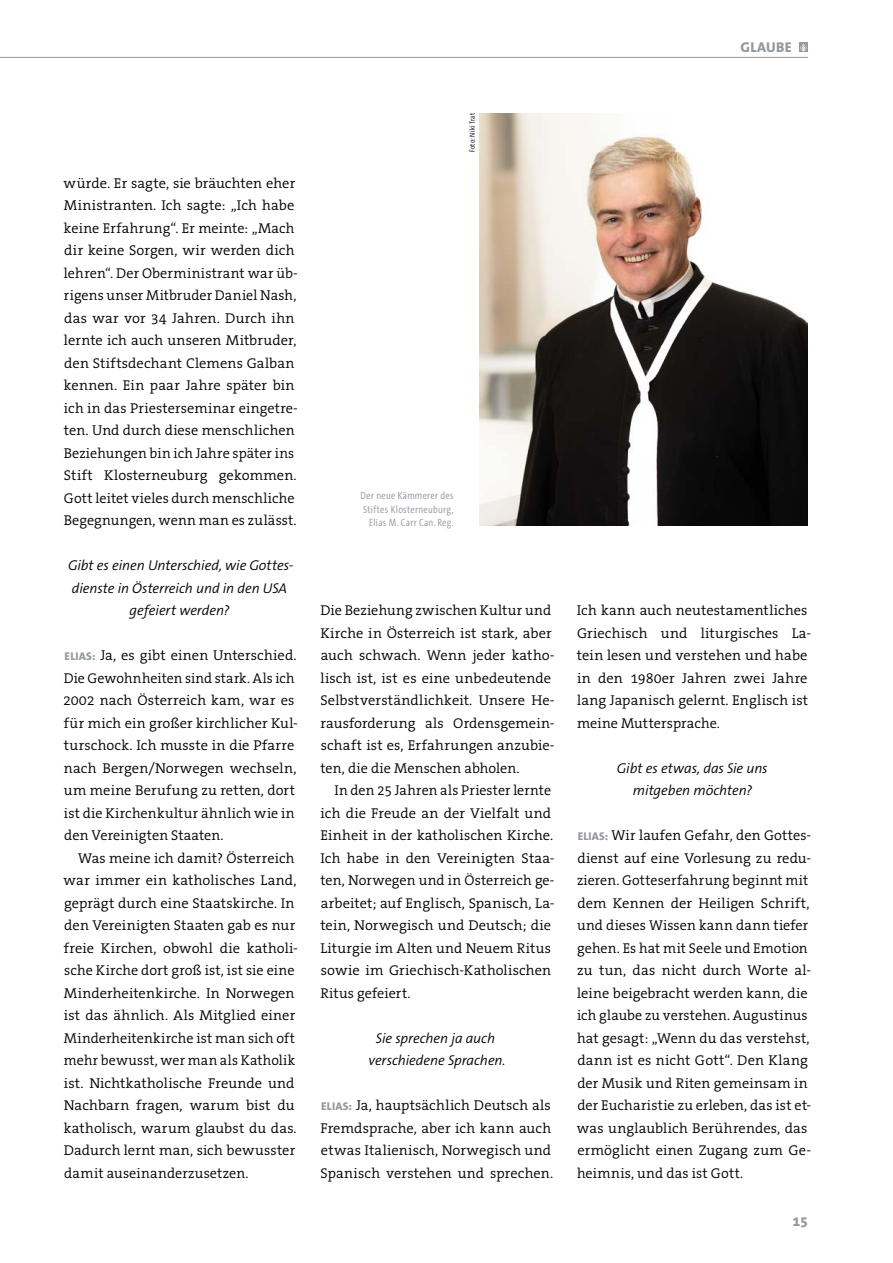
<style>
.page{position:relative;width:893px;height:1263px;background:#fff}
.page>*{position:absolute;margin:0;border:0;box-sizing:border-box;transform-origin:0 0}
.WIS_Fließtext{font:300 14.25px/22.5px "The Serif B W4";letter-spacing:.005em;color:#000}
.WIS_Fließtext-2{font:italic 300 14.25px/22.5px "The Sans B W4";letter-spacing:-.01em;color:#000;text-align:center}
.t1{font:800 14.25px "The Sans B W8";letter-spacing:.025em;color:#94989f}
.WIS_Bildunterschriften_Impressum{font:300 10.5px/13.2px "The Sans Cd LF4";letter-spacing:.03em;color:#94989f;text-align:right}
.WIS_Fließtext-3{font:300 7.5px "The Sans Cd LF4";letter-spacing:.04em;color:#000}
.s1{font-family:"The Sans B W8";font-weight:800;font-size:11.25px;color:#94989f}
</style>
<div class="page">
<hr style="left:0;top:57px;width:808px;height:1px;background:#94989f">
<div style="left:799px;top:43px;width:9px;height:9px;background:#94989f"></div>
<svg style="left:800px;top:44px;width:7px;height:7px"></svg>
<img style="left:479px;top:113px;width:329px;height:412px">
<p class="t1" style="left:740px;top:38px;width:53px">GLAUBE</p>
<p class="WIS_Fließtext" style="left:64px;top:172px;width:236px">würde. Er sagte, sie bräuchten eher Ministranten. Ich sagte: „Ich habe keine Erfahrung“. Er meinte: „Mach dir keine Sorgen, wir werden dich lehren“. Der Oberministrant war üb&shy;rigens unser Mitbruder Daniel Nash, das war vor 34 Jahren. Durch ihn lernte ich auch unseren Mitbruder, den Stiftsdechant Clemens Galban kennen. Ein paar Jahre später bin ich in das Priesterseminar eingetre&shy;ten. Und durch diese menschlichen Beziehungen bin ich Jahre später ins Stift Klosterneuburg gekommen.<br>Gott leitet vieles durch menschliche Begegnungen, wenn man es zulässt.</p>
<p class="WIS_Fließtext-2" style="left:68px;top:555px;width:227px">Gibt es einen Unterschied, wie Gottes&shy;dienste in Österreich und in den USA gefeiert werden?</p>
<p class="WIS_Fließtext" style="left:63px;top:644px;width:236px"><span class="s1">ELIAS:</span> Ja, es gibt einen Unterschied.<br>Die Gewohnheiten sind stark. Als ich 2002 nach Österreich kam, war es für mich ein großer kirchlicher Kul&shy;turschock. Ich musste in die Pfarre nach Bergen/Norwegen wechseln, um meine Berufung zu retten, dort ist die Kirchenkultur ähnlich wie in den Vereinigten Staaten.</p>
<p class="WIS_Fließtext" style="left:64px;top:847px;width:236px;text-indent:15px">Was meine ich damit? Österreich war immer ein katholisches Land, geprägt durch eine Staatskirche. In den Vereinigten Staaten gab es nur freie Kirchen, obwohl die katholi&shy;sche Kirche dort groß ist, ist sie eine Minderheitenkirche. In Norwegen ist das ähnlich. Als Mitglied einer Minderheitenkirche ist man sich oft mehr bewusst, wer man als Katholik ist. Nichtkatholische Freunde und Nachbarn fragen, warum bist du katholisch, warum glaubst du das.<br>Dadurch lernt man, sich bewusster damit auseinanderzusetzen.</p>
<p class="WIS_Fließtext-3" style="left:467px;top:152px;width:41px;rotate:-90deg">Foto: Niki Trat</p>
<p class="WIS_Bildunterschriften_Impressum" style="left:361px;top:489px;width:94px">Der neue Kämmerer des<br>Stiftes Klosterneuburg,<br>Elias M. Carr Can. Reg.</p>
<p class="WIS_Fließtext" style="left:320px;top:599px;width:236px">Die Beziehung zwischen Kultur und Kirche in Österreich ist stark, aber auch schwach. Wenn jeder katho&shy;lisch ist, ist es eine unbedeutende Selbstverständlichkeit. Unsere He&shy;rausforderung als Ordensgemein&shy;schaft ist es, Erfahrungen anzubie&shy;ten, die die Menschen abholen.</p>
<p class="WIS_Fließtext" style="left:320px;top:779px;width:236px;text-indent:14px">In den 25 Jahren als Priester lernte ich die Freude an der Vielfalt und Einheit in der katholischen Kirche.<br>Ich habe in den Vereinigten Staa&shy;ten, Norwegen und in Österreich ge&shy;arbeitet; auf Englisch, Spanisch, La&shy;tein, Norwegisch und Deutsch; die Liturgie im Alten und Neuem Ritus sowie im Griechisch-Katholischen Ritus gefeiert.</p>
<p class="WIS_Fließtext-2" style="left:368px;top:1027px;width:139px">Sie sprechen ja auch verschiedene Sprachen.</p>
<p class="WIS_Fließtext" style="left:320px;top:1094px;width:234px"><span class="s1">ELIAS:</span> Ja, hauptsächlich Deutsch als Fremdsprache, aber ich kann auch etwas Italienisch, Norwegisch und Spanisch verstehen und sprechen.</p>
<p class="WIS_Fließtext" style="left:577px;top:599px;width:236px">Ich kann auch neutestamentliches<br>Griechisch und liturgisches La&shy;tein lesen und verstehen und habe in den 1980er Jahren zwei Jahre lang Japanisch gelernt. Englisch ist meine Muttersprache.</p>
<p class="WIS_Fließtext-2" style="left:617px;top:757px;width:152px">Gibt es etwas, das Sie uns mitgeben möchten?</p>
<p class="WIS_Fließtext" style="left:577px;top:824px;width:236px"><span class="s1">ELIAS:</span> Wir laufen Gefahr, den Gottes&shy;dienst auf eine Vorlesung zu redu&shy;zieren. Gotteserfahrung beginnt mit dem Kennen der Heiligen Schrift, und dieses Wissen kann dann tiefer gehen. Es hat mit Seele und Emotion zu tun, das nicht durch Worte al&shy;leine beigebracht werden kann, die ich glaube zu verstehen. Augustinus hat gesagt: „Wenn du das verstehst, dann ist es nicht Gott“. Den Klang der Musik und Riten gemeinsam in der Eucharistie zu erleben, das ist et&shy;was unglaublich Berührendes, das ermöglicht einen Zugang zum Ge&shy;heimnis, und das ist Gott.</p>
<p class="t1" style="left:793px;top:1212px;width:17px">15</p>
</div>
